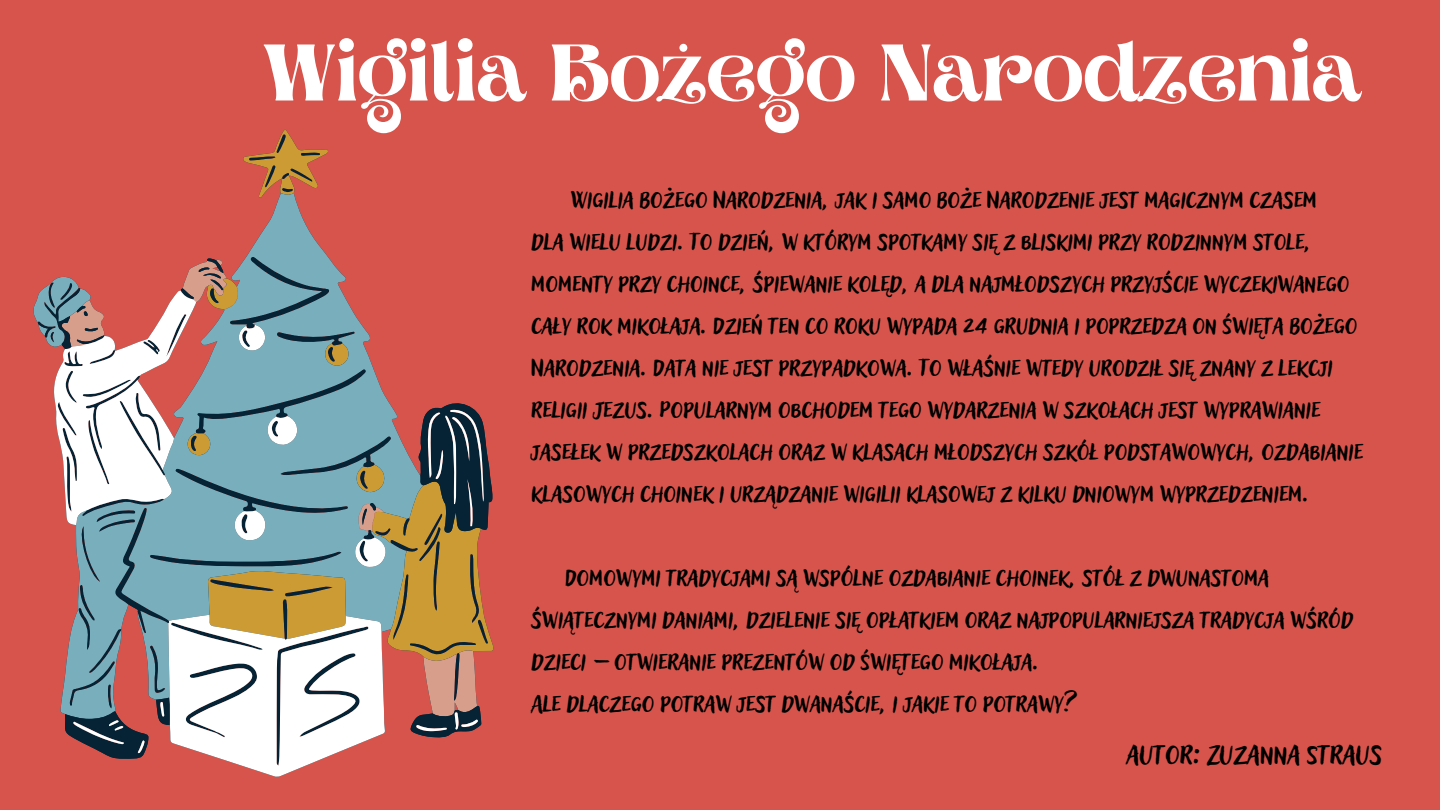
<style>
.page{position:relative;width:1440px;height:810px;background:#d6544b}
.page>*{position:absolute;margin:0;border:0;box-sizing:border-box;transform-origin:0 0}
.t1{font:600 80px "Aprila";color:#fff}
.t2{font:35px "Adlery Pro Blockletter";color:#000}
.t3{font:30px/42px "Adlery Pro Blockletter";color:#000}
</style>
<div class="page">
<svg style="left:38px;top:134px;width:455px;height:517px"></svg>
<svg style="left:53px;top:291px;width:431px;height:486px"></svg>
<p class="t1" style="left:263px;top:40px;width:1100px">Wigilia Bożego Narodzenia</p>
<p class="t3" style="left:570px;top:176px;width:748px">Wigilia Bożego Narodzenia, jak i samo Boże Narodzenie jest magicznym czasem</p>
<p class="t3" style="left:531px;top:218px;width:833px">dla wielu ludzi. To dzień, w którym spotkamy się z bliskimi przy rodzinnym stole, momenty przy choince, śpiewanie kolęd, a dla najmłodszych przyjście wyczekiwanego cały rok Mikołaja. Dzień ten co roku wypada 24 grudnia i poprzedza on Święta Bożego Narodzenia. Data nie jest przypadkowa. To właśnie wtedy urodził się znany z lekcji religii Jezus. Popularnym obchodem tego wydarzenia w szkołach jest wyprawianie jasełek w przedszkolach oraz w klasach młodszych szkół podstawowych, ozdabianie klasowych choinek i urządzanie wigilii klasowej z kilku dniowym wyprzedzeniem.</p>
<p class="t3" style="left:531px;top:554px;width:824px;text-indent:33px">Domowymi tradycjami są wspólne ozdabianie choinek, stół z dwunastoma świątecznymi daniami, dzielenie się opłatkiem oraz najpopularniejsza tradycja wśród dzieci – otwieranie prezentów od Świętego Mikołaja.</p>
<p class="t3" style="left:531px;top:680px;width:540px">Ale dlaczego potraw jest dwanaście, i jakie to potrawy?</p>
<p class="t2" style="left:1127px;top:730px;width:257px">autor: Zuzanna Straus</p>
</div>
